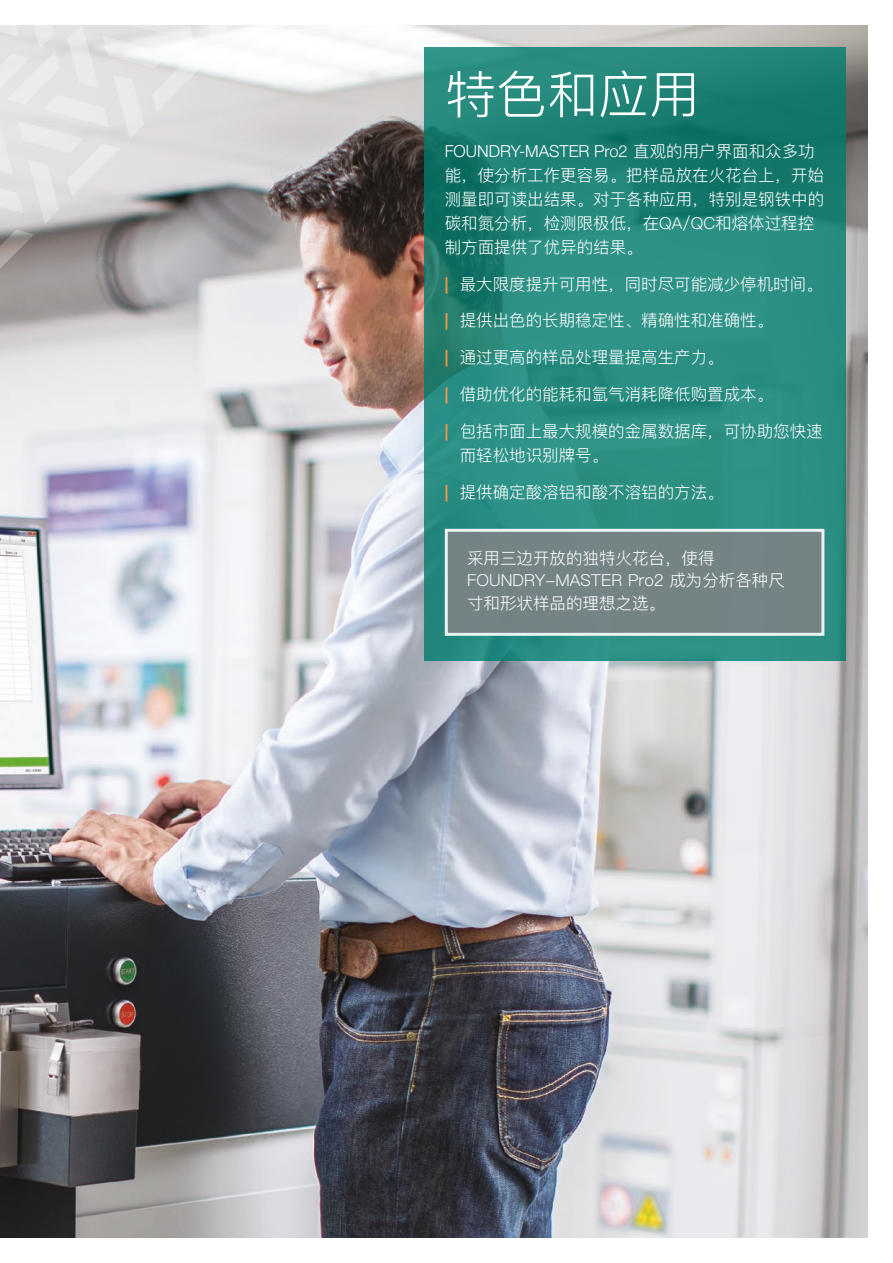
<style>
.page{position:relative;width:893px;height:1263px;background:#fff}
.page>*{position:absolute;margin:0;border:0;box-sizing:border-box;transform-origin:0 0}
.t1{font:300 51px "Ping Fang SC";color:#fff}
.t2{font:300 16.5px/24px "Ping Fang SC";color:#fff}
.t3{font:300 16.5px "Helvetica Neue";color:#fff}
.s1{font-family:"Ping Fang SC"}
.s2{font-family:"Helvetica Neue";font-weight:700;color:#f49647}
</style>
<div class="page">
<img style="left:0;top:26px;width:867px;height:1211px">
<svg style="left:0;top:25px;width:252px;height:258px;background:#ccc9ca"></svg>
<svg style="left:424px;top:47px;width:422px;height:614px;background:#25887c"></svg>
<div style="left:445px;top:529px;width:379px;height:107px;background:#748485;border:3px solid #fff"></div>
<h1 class="t1" style="left:445px;top:63px;width:256px">特色和应用</h1>
<p class="t3" style="left:445px;top:138px;width:371px">FOUNDRY-MASTER Pro2 <span class="s1">直观的用户界面和众多功</span></p>
<p class="t2" style="left:445px;top:163px;width:381px">能，使分析工作更容易。把样品放在火花台上，开始测量即可读出结果。对于各种应用，特别是钢铁中的碳和氮分析，检测限极低，在QA/QC和熔体过程控制方面提供了优异的结果。</p>
<p class="t2" style="left:445px;top:272px;width:379px"><span class="s2">|</span> 最大限度提升可用性，同时尽可能减少停机时间。</p>
<p class="t2" style="left:445px;top:308px;width:330px"><span class="s2">|</span> 提供出色的长期稳定性、精确性和准确性。</p>
<p class="t2" style="left:445px;top:345px;width:280px"><span class="s2">|</span> 通过更高的样品处理量提高生产力。</p>
<p class="t2" style="left:445px;top:382px;width:330px"><span class="s2">|</span> 借助优化的能耗和氩气消耗降低购置成本。</p>
<p class="t2" style="left:460px;top:419px;width:364px;text-indent:-15px"><span class="s2">|</span> 包括市面上最大规模的金属数据库，可协助您快速而轻松地识别牌号。</p>
<p class="t2" style="left:445px;top:479px;width:280px"><span class="s2">|</span> 提供确定酸溶铝和酸不溶铝的方法。</p>
<p class="t2" style="left:467px;top:546px;width:319px;line-height:22.5px">采用三边开放的独特火花台，使得<br>FOUNDRY-MASTER Pro2 成为分析各种尺寸和形状样品的理想之选。</p>
</div>
